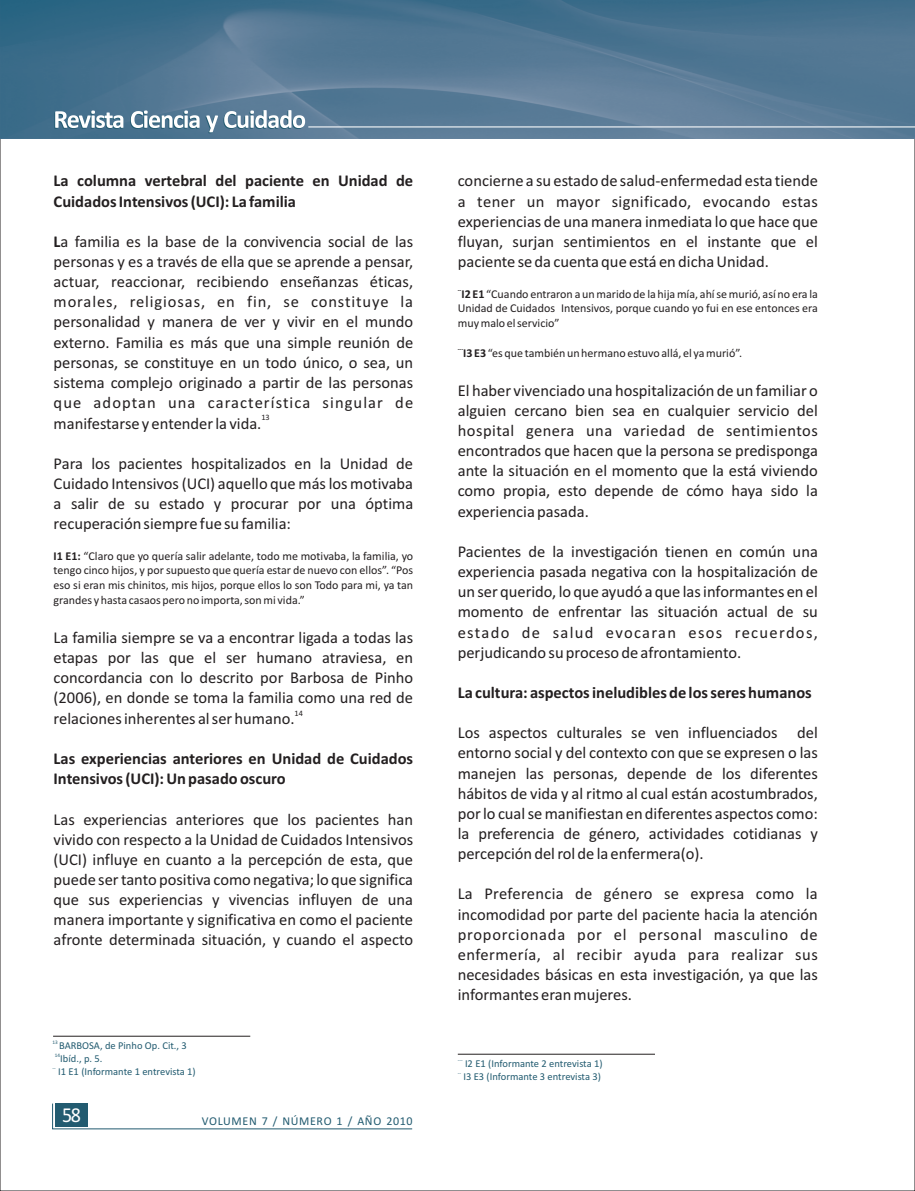
<style>
.page{position:relative;width:915px;height:1191px;background:#fff}
.page>*{position:absolute;margin:0;border:0;box-sizing:border-box;transform-origin:0 0}
.t1{font:21.3px "Calibri";color:#fff;scale:.94 1}
.t2{font:16.5px/20.1px "Calibri";color:#231f20;text-align:justify}
.t3{font:700 16.5px/20.1px "Calibri";color:#231f20}
.t4{font:12px/14.7px "Calibri";color:#231f20;text-align:justify}
.t5{font:12px "Calibri";letter-spacing:.055em;color:#225b70}
.t6{font:10.5px "Calibri";color:#225b70}
.t7{font:8.25px "Calibri";color:#231f20}
.t8{font:700 6px "Calibri";color:#231f20}
.t9{font:5.25px "Calibri";color:#225b70}
.s1{font-weight:700}
</style>
<div class="page">
<hr style="left:53px;top:1036px;width:197px;height:1px;background:#231f20">
<hr style="left:457px;top:1054px;width:197px;height:1px;background:#231f20">
<img style="left:0;top:0;width:914px;height:139px">
<svg style="left:54px;top:110px;width:251px;height:23px"></svg>
<hr style="left:308px;top:126px;width:606px;height:1px;background:#fff">
<svg style="left:52px;top:1103px;width:361px;height:26px"></svg>
<p class="t3" style="left:54px;top:172px;width:361px">La columna vertebral del paciente en Unidad de<br>Cuidados Intensivos (UCI): La familia</p>
<p class="t2" style="left:54px;top:233px;width:361px"><span class="s1">L</span>a familia es la base de la convivencia social de las personas y es a través de ella que se aprende a pensar, actuar, reaccionar, recibiendo enseñanzas éticas, morales, religiosas, en fin, se constituye la personalidad y manera de ver y vivir en el mundo externo. Familia es más que una simple reunión de personas, se constituye en un todo único, o sea, un sistema complejo originado a partir de las personas que adoptan una característica singular de</p>
<p class="t7" style="left:261px;top:414px;width:10px">13</p>
<p class="t2" style="left:54px;top:414px;width:209px">manifestarse y entender la vida.</p>
<p class="t2" style="left:54px;top:454px;width:361px">Para los pacientes hospitalizados en la Unidad de Cuidado Intensivos (UCI) aquello que más los motivaba a salir de su estado y procurar por una óptima recuperación siempre fue su familia:</p>
<p class="t4" style="left:54px;top:549px;width:361px"><span class="s1">I1 E1:</span> “Claro que yo quería salir adelante, todo me motivaba, la familia, yo tengo cinco hijos, y por supuesto que quería estar de nuevo con ellos”. “Pos eso si eran mis chinitos, mis hijos, porque ellos lo son Todo para mi, ya tan grandes y hasta casaos pero no importa, son mi vida.”</p>
<p class="t2" style="left:54px;top:628px;width:361px">La familia siempre se va a encontrar ligada a todas las etapas por las que el ser humano atraviesa, en concordancia con lo descrito por Barbosa de Pinho (2006), en donde se toma la familia como una red de</p>
<p class="t7" style="left:294px;top:709px;width:10px">14</p>
<p class="t2" style="left:54px;top:709px;width:242px">relaciones inherentes al ser humano.</p>
<p class="t3" style="left:54px;top:750px;width:361px">Las experiencias anteriores en Unidad de Cuidados<br>Intensivos (UCI): Un pasado oscuro</p>
<p class="t2" style="left:54px;top:810px;width:361px">Las experiencias anteriores que los pacientes han vivido con respecto a la Unidad de Cuidados Intensivos (UCI) influye en cuanto a la percepción de esta, que puede ser tanto positiva como negativa; lo que significa que sus experiencias y vivencias influyen de una manera importante y significativa en como el paciente afronte determinada situación, y cuando el aspecto</p>
<p class="t9" style="left:53px;top:1039px;width:7px">13</p>
<p class="t6" style="left:59px;top:1040px;width:129px">BARBOSA, de Pinho Op. Cit., 3</p>
<p class="t9" style="left:55px;top:1052px;width:7px">14</p>
<p class="t6" style="left:60px;top:1054px;width:44px">Ibíd., p. 5.</p>
<p class="t9" style="left:53px;top:1065px;width:5px">--</p>
<p class="t6" style="left:58px;top:1067px;width:139px">I1 E1 (Informante 1 entrevista 1)</p>
<p class="t1" style="left:62px;top:1106px;width:22px">58</p>
<p class="t5" style="left:202px;top:1116px;width:212px">VOLUMEN 7 / NÚMERO 1 / AÑO 2010</p>
<p class="t2" style="left:457px;top:172px;width:361px">concierne a su estado de salud-enfermedad esta tiende a tener un mayor significado, evocando estas experiencias de una manera inmediata lo que hace que fluyan, surjan sentimientos en el instante que el paciente se da cuenta que está en dicha Unidad.</p>
<p class="t8" style="left:457px;top:287px;width:5px">--</p>
<p class="t4" style="left:457px;top:287px;width:361px;text-indent:4px"><span class="s1">I2 E1</span> “Cuando entraron a un marido de la hija mía, ahí se murió, así no era la Unidad de Cuidados Intensivos, porque cuando yo fui en ese entonces era muy malo el servicio”</p>
<p class="t8" style="left:457px;top:346px;width:7px">---</p>
<p class="t4" style="left:463px;top:346px;width:280px"><span class="s1">I3 E3</span> “es que también un hermano estuvo allá, el ya murió”.</p>
<p class="t2" style="left:457px;top:381px;width:361px">El haber vivenciado una hospitalización de un familiar o alguien cercano bien sea en cualquier servicio del hospital genera una variedad de sentimientos encontrados que hacen que la persona se predisponga ante la situación en el momento que la está viviendo como propia, esto depende de cómo haya sido la experiencia pasada.</p>
<p class="t2" style="left:457px;top:543px;width:361px">Pacientes de la investigación tienen en común una experiencia pasada negativa con la hospitalización de un ser querido, lo que ayudó a que las informantes en el momento de enfrentar las situación actual de su estado de salud evocaran esos recuerdos, perjudicando su proceso de afrontamiento.</p>
<p class="t3" style="left:457px;top:684px;width:355px">La cultura: aspectos ineludibles de los seres humanos</p>
<p class="t2" style="left:457px;top:724px;width:361px">Los aspectos culturales se ven influenciados del entorno social y del contexto con que se expresen o las manejen las personas, depende de los diferentes hábitos de vida y al ritmo al cual están acostumbrados, por lo cual se manifiestan en diferentes aspectos como: la preferencia de género, actividades cotidianas y percepción del rol de la enfermera(o).</p>
<p class="t2" style="left:457px;top:885px;width:361px">La Preferencia de género se expresa como la incomodidad por parte del paciente hacia la atención proporcionada por el personal masculino de enfermería, al recibir ayuda para realizar sus necesidades básicas en esta investigación, ya que las informantes eran mujeres.</p>
<p class="t9" style="left:457px;top:1057px;width:6px">---</p>
<p class="t6" style="left:465px;top:1059px;width:139px">I2 E1 (Informante 2 entrevista 1)</p>
<p class="t9" style="left:457px;top:1070px;width:5px">--</p>
<p class="t6" style="left:463px;top:1072px;width:139px">I3 E3 (Informante 3 entrevista 3)</p>
</div>
